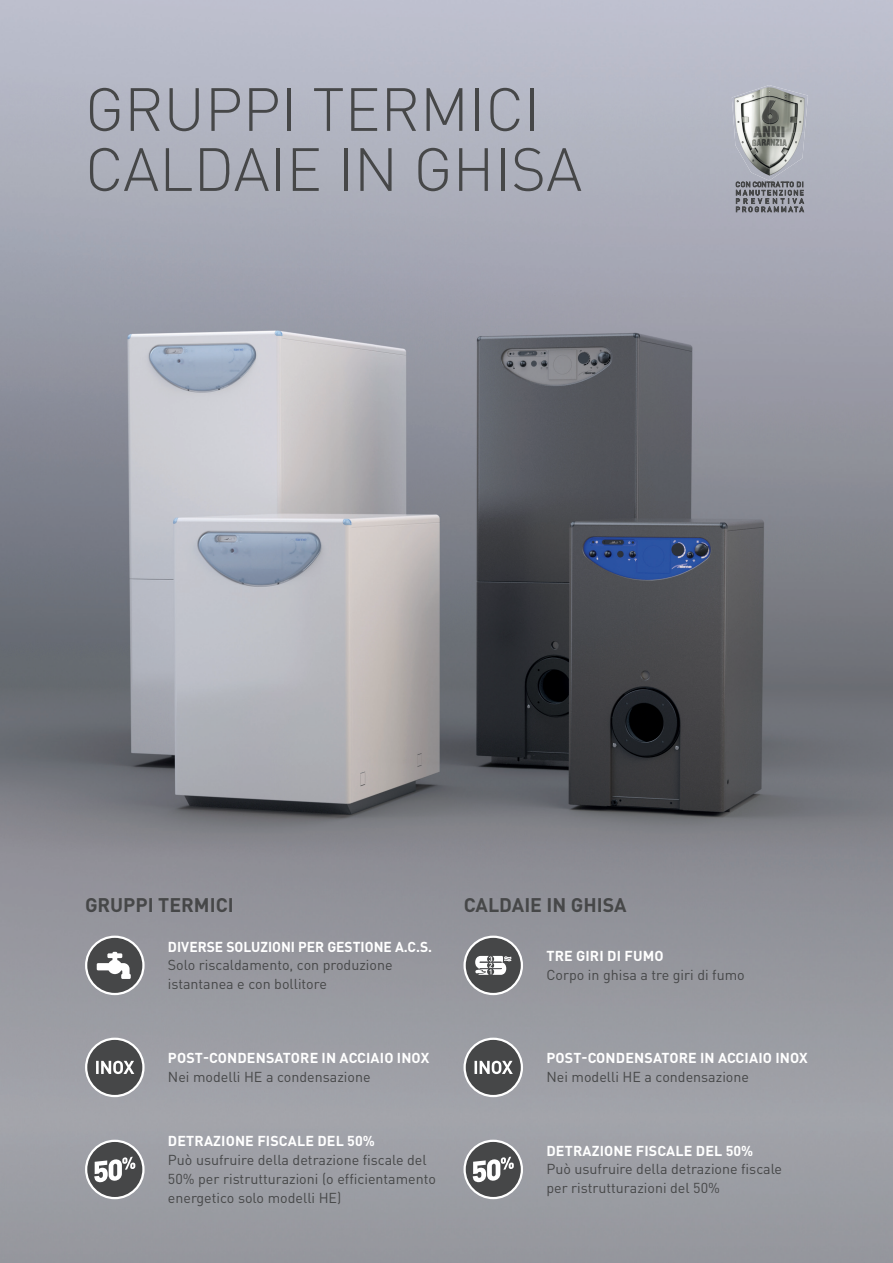
<style>
.page{position:relative;width:893px;height:1263px;background:#fff}
.page>*{position:absolute;margin:0;border:0;box-sizing:border-box;transform-origin:0 0}
.t1{font:300 60px/60px "DIN Pro";color:#464748}
.t2{font:700 19.5px "DIN Pro";color:#464748}
.t3{font:14.25px/18.8px "DIN Pro";color:#464748}
.t4{font:700 14.25px "DIN Pro";letter-spacing:.01em;color:#fff}
</style>
<div class="page">
<img style="left:0;top:0;width:893px;height:1263px">
<div style="left:465px;top:1141px;width:57px;height:57px;background:#464748;border-radius:50%"></div>
<div style="left:463px;top:1140px;width:60px;height:59px;border:2px solid #fff;border-radius:50%"></div>
<svg style="left:473px;top:1157px;width:41px;height:25px"></svg>
<div style="left:86px;top:1141px;width:57px;height:57px;background:#464748;border-radius:50%"></div>
<div style="left:85px;top:1140px;width:60px;height:59px;border:2px solid #fff;border-radius:50%"></div>
<svg style="left:94px;top:1157px;width:41px;height:25px"></svg>
<div style="left:86px;top:937px;width:57px;height:57px;background:#464748;border-radius:50%"></div>
<div style="left:85px;top:935px;width:60px;height:60px;border:2px solid #fff;border-radius:50%"></div>
<svg style="left:97px;top:952px;width:34px;height:27px"></svg>
<div style="left:86px;top:1039px;width:57px;height:57px;background:#464748;border-radius:50%"></div>
<div style="left:85px;top:1038px;width:60px;height:59px;border:2px solid #fff;border-radius:50%"></div>
<svg style="left:96px;top:1061px;width:38px;height:13px"></svg>
<div style="left:465px;top:1039px;width:57px;height:57px;background:#464748;border-radius:50%"></div>
<div style="left:463px;top:1038px;width:60px;height:59px;border:2px solid #fff;border-radius:50%"></div>
<svg style="left:474px;top:1061px;width:39px;height:13px"></svg>
<div style="left:465px;top:937px;width:57px;height:57px;background:#464748;border-radius:50%"></div>
<div style="left:463px;top:935px;width:60px;height:60px;border:2px solid #fff;border-radius:50%"></div>
<svg style="left:475px;top:955px;width:37px;height:20px"></svg>
<img style="left:732px;top:85px;width:76px;height:48px">
<img style="left:734px;top:133px;width:71px;height:48px">
<svg style="left:736px;top:182px;width:68px;height:30px;background:#7f8189"></svg>
<h1 class="t1" style="left:85px;top:77px;width:499px">GRUPPI TERMICI<br>CALDAIE IN GHISA</h1>
<h2 class="t2" style="left:85px;top:892px;width:150px">GRUPPI TERMICI</h2>
<h2 class="t2" style="left:464px;top:892px;width:164px">CALDAIE IN GHISA</h2>
<p class="t4" style="left:168px;top:937px;width:266px">DIVERSE SOLUZIONI PER GESTIONE A.C.S.</p>
<p class="t3" style="left:168px;top:955px;width:226px">Solo riscaldamento, con produzione istantanea e con bollitore</p>
<p class="t4" style="left:168px;top:1048px;width:263px">POST-CONDENSATORE IN ACCIAIO INOX</p>
<p class="t3" style="left:168px;top:1067px;width:204px">Nei modelli HE a condensazione</p>
<p class="t4" style="left:168px;top:1131px;width:208px">DETRAZIONE FISCALE DEL 50%</p>
<p class="t3" style="left:168px;top:1150px;width:270px">Può usufruire della detrazione fiscale del<br>50% per ristrutturazioni (o efficientamento energetico solo modelli HE)</p>
<p class="t4" style="left:546px;top:946px;width:119px">TRE GIRI DI FUMO</p>
<p class="t3" style="left:546px;top:965px;width:200px">Corpo in ghisa a tre giri di fumo</p>
<p class="t4" style="left:546px;top:1048px;width:263px">POST-CONDENSATORE IN ACCIAIO INOX</p>
<p class="t3" style="left:546px;top:1067px;width:204px">Nei modelli HE a condensazione</p>
<p class="t4" style="left:546px;top:1141px;width:208px">DETRAZIONE FISCALE DEL 50%</p>
<p class="t3" style="left:546px;top:1159px;width:237px">Può usufruire della detrazione fiscale per ristrutturazioni del 50%</p>
</div>
